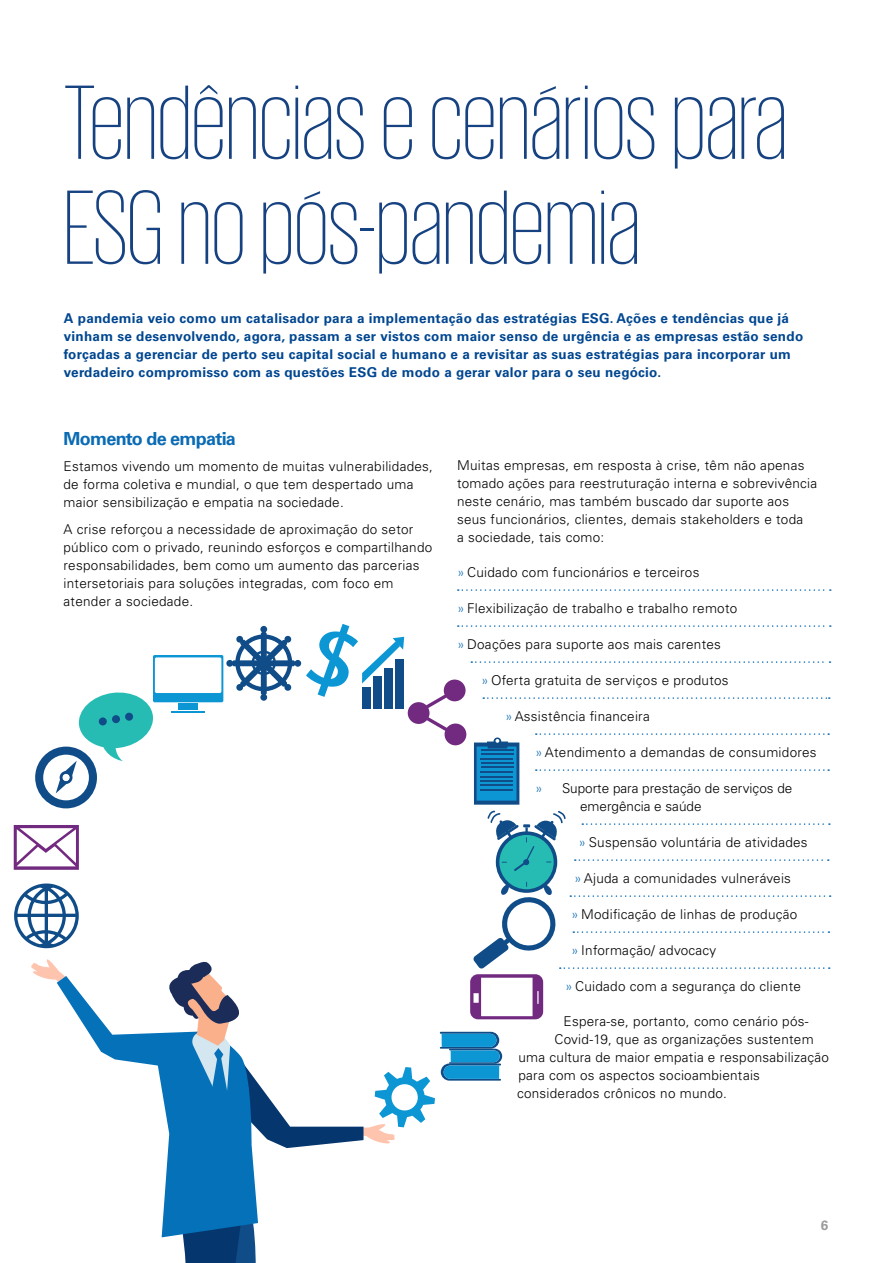
<style>
.page{position:relative;width:893px;height:1263px;background:#fff}
.page>*{position:absolute;margin:0;border:0;box-sizing:border-box;transform-origin:0 0}
.t1{font:200 108px/105px "KPMG";color:#164281}
.t2{font:700 18px "Univers LT Std";letter-spacing:-.04em;color:#0a6bb4}
.t3{font:300 13.5px/18px "Univers LT Std";letter-spacing:.02em;color:#000}
.t4{font:700 13.5px/18px "Univers LT Std";letter-spacing:.02em;color:#004690}
.t5{font:300 13.5px/18px "Univers LT Std";color:#000}
.t6{font:700 13.5px "Univers LT Std";color:#9d9d9c}
.s1{color:#0a6bb4}
</style>
<div class="page">
<svg style="left:458px;top:589px;width:373px;height:2px"></svg>
<svg style="left:14px;top:624px;width:817px;height:639px"></svg>
<h1 class="t1" style="left:64px;top:68px;width:725px">Tendências e cenários para<br>ESG no pós-pandemia</h1>
<p class="t4" style="left:64px;top:310px;width:741px">A pandemia veio como um catalisador para a implementação das estratégias ESG. Ações e tendências que já vinham se desenvolvendo, agora, passam a ser vistos com maior senso de urgência e as empresas estão sendo forçadas a gerenciar de perto seu capital social e humano e a revisitar as suas estratégias para incorporar um verdadeiro compromisso com as questões ESG de modo a gerar valor para o seu negócio.</p>
<h2 class="t2" style="left:64px;top:428px;width:174px">Momento de empatia</h2>
<p class="t3" style="left:64px;top:458px;width:371px">Estamos vivendo um momento de muitas vulnerabilidades, de forma coletiva e mundial, o que tem despertado uma maior sensibilização e empatia na sociedade.</p>
<p class="t3" style="left:64px;top:520px;width:370px">A crise reforçou a necessidade de aproximação do setor público com o privado, reunindo esforços e compartilhando responsabilidades, bem como um aumento das parcerias intersetoriais para soluções integradas, com foco em atender a sociedade.</p>
<p class="t3" style="left:457px;top:456px;width:362px">Muitas empresas, em resposta à crise, têm não apenas tomado ações para reestruturação interna e sobrevivência neste cenário, mas também buscado dar suporte aos seus funcionários, clientes, demais stakeholders e toda<br>a sociedade, tais como:</p>
<p class="t3" style="left:457px;top:563px;width:244px"><span class="s1">»</span> Cuidado com funcionários e terceiros</p>
<p class="t3" style="left:457px;top:600px;width:282px"><span class="s1">»</span> Flexibilização de trabalho e trabalho remoto</p>
<p class="t3" style="left:457px;top:636px;width:265px"><span class="s1">»</span> Doações para suporte aos mais carentes</p>
<p class="t3" style="left:481px;top:672px;width:249px"><span class="s1">»</span> Oferta gratuita de serviços e produtos</p>
<p class="t3" style="left:505px;top:708px;width:146px"><span class="s1">»</span> Assistência financeira</p>
<p class="t3" style="left:535px;top:744px;width:283px"><span class="s1">»</span> Atendimento a demandas de consumidores</p>
<p class="t5" style="left:580px;top:780px;width:214px;text-indent:-45px"><span class="s1">»</span> Suporte para prestação de serviços de emergência e saúde</p>
<p class="t3" style="left:578px;top:833px;width:231px"><span class="s1">»</span> Suspensão voluntária de atividades</p>
<p class="t3" style="left:574px;top:870px;width:218px"><span class="s1">»</span> Ajuda a comunidades vulneráveis</p>
<p class="t3" style="left:571px;top:906px;width:228px"><span class="s1">»</span> Modificação de linhas de produção</p>
<p class="t3" style="left:571px;top:942px;width:147px"><span class="s1">»</span> Informação/ advocacy</p>
<p class="t3" style="left:565px;top:978px;width:237px"><span class="s1">»</span> Cuidado com a segurança do cliente</p>
<p class="t3" style="left:563px;top:1013px;width:247px">Espera-se, portanto, como cenário pós-</p>
<p class="t3" style="left:554px;top:1031px;width:261px">Covid-19, que as organizações sustentem</p>
<p class="t3" style="left:518px;top:1048px;width:312px">uma cultura de maior empatia e responsabilização</p>
<p class="t3" style="left:518px;top:1066px;width:243px">para com os aspectos socioambientais</p>
<p class="t3" style="left:517px;top:1084px;width:211px">considerados crônicos no mundo.</p>
<p class="t6" style="left:821px;top:1217px;width:9px">6</p>
</div>
